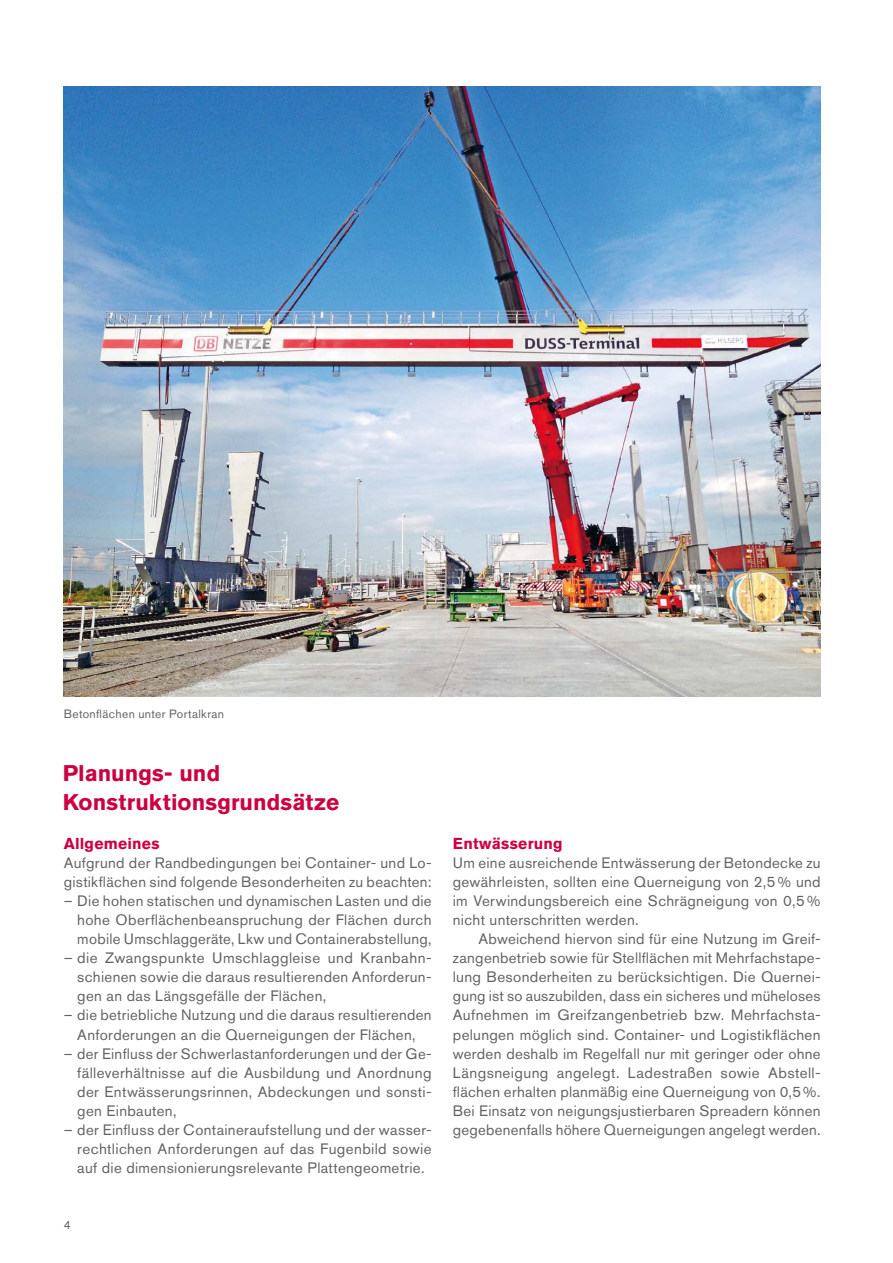
<style>
.page{position:relative;width:893px;height:1263px;background:#fff}
.page>*{position:absolute;margin:0;border:0;box-sizing:border-box;transform-origin:0 0}
.t1{font:700 22.5px/28.5px "Akzidenz Grotesk BE";letter-spacing:.005em;color:#cd0042}
.t2{font:700 15.75px "Akzidenz Grotesk BE";letter-spacing:.015em;color:#cd0042}
.t3{font:15px/19px "Akzidenz Grotesk BE";letter-spacing:.02em;color:#626463;text-align:justify}
.t4{font:12px "Akzidenz Grotesk BE";letter-spacing:.03em;color:#626463}
</style>
<div class="page">
<img style="left:64px;top:87px;width:757px;height:610px">
<p class="t4" style="left:64px;top:707px;width:162px">Betonflächen unter Portalkran</p>
<h1 class="t1" style="left:63px;top:759px;width:278px">Planungs- und<br>Konstruktionsgrundsätze</h1>
<p class="t2" style="left:64px;top:834px;width:97px">Allgemeines</p>
<p class="t3" style="left:64px;top:853px;width:369px">Aufgrund der Randbedingungen bei Container- und Lo&shy;gistikflächen sind folgende Besonderheiten zu beachten:</p>
<p class="t3" style="left:77px;top:891px;width:356px;text-indent:-14px">– Die hohen statischen und dynamischen Lasten und die hohe Oberflächenbeanspruchung der Flächen durch mobile Umschlaggeräte, Lkw und Containerabstellung,</p>
<p class="t3" style="left:77px;top:948px;width:356px;text-indent:-14px">– die Zwangspunkte Umschlaggleise und Kranbahn&shy;schienen sowie die daraus resultierenden Anforderun&shy;gen an das Längsgefälle der Flächen,</p>
<p class="t3" style="left:64px;top:1006px;width:369px;text-align:center">– die betriebliche Nutzung und die daraus resultierenden<br>Anforderungen an die Querneigungen der Flächen,</p>
<p class="t3" style="left:77px;top:1044px;width:356px;text-indent:-14px">– der Einfluss der Schwerlastanforderungen und der Ge&shy;fälleverhältnisse auf die Ausbildung und Anordnung der Entwässerungsrinnen, Abdeckungen und sonsti&shy;gen Einbauten,</p>
<p class="t3" style="left:77px;top:1120px;width:356px;text-indent:-14px">– der Einfluss der Containeraufstellung und der wasser&shy;rechtlichen Anforderungen auf das Fugenbild sowie auf die dimensionierungsrelevante Plattengeometrie.</p>
<p class="t4" style="left:64px;top:1218px;width:8px">4</p>
<p class="t2" style="left:453px;top:834px;width:111px">Entwässerung</p>
<p class="t3" style="left:453px;top:853px;width:369px">Um eine ausreichende Entwässerung der Betondecke zu gewährleisten, sollten eine Querneigung von 2,5 % und im Verwindungsbereich eine Schrägneigung von 0,5 % nicht unterschritten werden.</p>
<p class="t3" style="left:453px;top:929px;width:369px;text-indent:26px">Abweichend hiervon sind für eine Nutzung im Greif&shy;zangenbetrieb sowie für Stellflächen mit Mehrfachstape&shy;lung Besonderheiten zu berücksichtigen. Die Quernei&shy;gung ist so auszubilden, dass ein sicheres und müheloses Aufnehmen im Greifzangenbetrieb bzw. Mehrfachsta&shy;pelungen möglich sind. Container- und Logistikflächen werden deshalb im Regelfall nur mit geringer oder ohne Längsneigung angelegt. Ladestraßen sowie Abstell&shy;flächen erhalten planmäßig eine Querneigung von 0,5%.<br>Bei Einsatz von neigungsjustierbaren Spreadern können gegebenenfalls höhere Querneigungen angelegt werden.</p>
</div>
